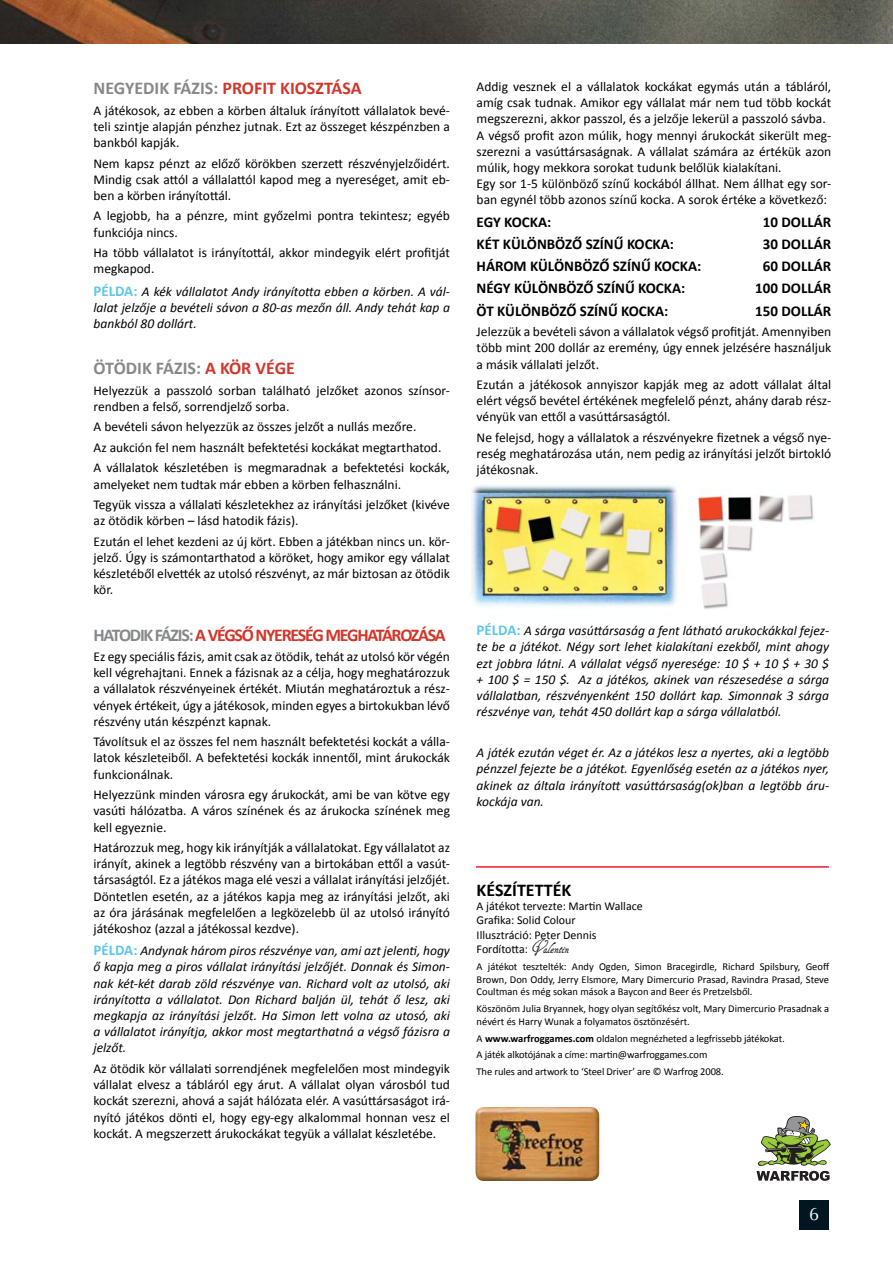
<style>
.page{position:relative;width:893px;height:1263px;background:#fff}
.page>*{position:absolute;margin:0;border:0;box-sizing:border-box;transform-origin:0 0}
.t1{font:700 18px "Calibri";letter-spacing:-.07em;color:#d1362a}
.t2{font:700 18px "Calibri";color:#d1362a}
.t3{font:700 18px "Calibri";color:#87888a}
.t4{font:700 18px "Calibri";color:#000}
.t5{font:18px "Optima LT";color:#fff}
.t6{font:700 15px "Calibri";color:#000}
.t7{font:13.5px/16.2px "Calibri";color:#000;text-align:justify}
.t8{font:italic 13.5px/16.2px "Calibri";color:#000;text-align:justify}
.t9{font:12px/14.4px "Calibri";color:#000}
.t10{font:10.5px/12.6px "Calibri";letter-spacing:-.01em;color:#000}
.s1{color:#87888a}
.s2{font-weight:700;font-style:normal;font-size:15px;color:#5ec5ed}
.s3{color:#d1362a}
.s4{font-family:"Tagettes";font-size:10.5px}
.s5{font-weight:700}
</style>
<div class="page">
<img style="left:471px;top:485px;width:343px;height:124px">
<div style="left:799px;top:1200px;width:30px;height:29px;background:#001722"></div>
<img style="left:0;top:0;width:893px;height:43px">
<img style="left:475px;top:1107px;width:124px;height:74px">
<svg style="left:756px;top:1116px;width:75px;height:65px"></svg>
<hr style="left:476px;top:866px;width:353px;height:2px;background:#ed1b2e">
<h1 class="t2" style="left:94px;top:77px;width:270px"><span class="s1">NEGYEDIK FÁZIS:</span> PROFIT KIOSZTÁSA</h1>
<p class="t7" style="left:94px;top:102px;width:358px">A játékosok, az ebben a körben általuk írányított vállalatok bevé&shy;teli szintje alapján pénzhez jutnak. Ezt az összeget készpénzben a bankból kapják.</p>
<p class="t7" style="left:94px;top:154px;width:358px">Nem kapsz pénzt az előző körökben szerzett részvényjelzőidért.<br>Mindig csak attól a vállalattól kapod meg a nyereséget, amit eb&shy;ben a körben irányítottál.</p>
<p class="t7" style="left:94px;top:207px;width:358px">A legjobb, ha a pénzre, mint győzelmi pontra tekintesz; egyéb funkciója nincs.</p>
<p class="t7" style="left:94px;top:244px;width:358px">Ha több vállalatot is irányítottál, akkor mindegyik elért profitját megkapod.</p>
<p class="t8" style="left:94px;top:282px;width:358px"><span class="s2">PÉLDA:</span> A kék vállalatot Andy irányította ebben a körben. A vál&shy;lalat jelzője a bevételi sávon a 80-as mezőn áll. Andy tehát kap a bankból 80 dollárt.</p>
<h1 class="t3" style="left:94px;top:357px;width:203px">ÖTÖDIK FÁZIS: <span class="s3">A KÖR VÉGE</span></h1>
<p class="t7" style="left:94px;top:381px;width:358px">Helyezzük a passzoló sorban található jelzőket azonos színsor&shy;rendben a felső, sorrendjelző sorba.</p>
<p class="t7" style="left:94px;top:416px;width:358px;line-height:20.4px;text-align:left">A bevételi sávon helyezzük az összes jelzőt a nullás mezőre.<br>Az aukción fel nem használt befektetési kockákat megtarthatod.<br>A vállalatok készletében is megmaradnak a befektetési kockák,</p>
<p class="t7" style="left:94px;top:473px;width:358px;line-height:20.4px">amelyeket nem tudtak már ebben a körben felhasználni.<br>Tegyük vissza a vállalati készletekhez az irányítási jelzőket (kivéve</p>
<p class="t7" style="left:94px;top:510px;width:358px;line-height:20.4px">az ötödik körben – lásd hatodik fázis).<br>Ezután el lehet kezdeni az új kört. Ebben a játékban nincs un. kör-</p>
<p class="t7" style="left:94px;top:549px;width:358px">jelző. Úgy is számontarthatod a köröket, hogy amikor egy vállalat készletéből elvették az utolsó részvényt, az már biztosan az ötödik kör.</p>
<h1 class="t1" style="left:94px;top:623px;width:354px"><span class="s1">HATODIK FÁZIS:</span> A VÉGSŐ NYERESÉG MEGHATÁROZÁSA</h1>
<p class="t7" style="left:94px;top:648px;width:358px">Ez egy speciális fázis, amit csak az ötödik, tehát az utolsó kör végén kell végrehajtani. Ennek a fázisnak az a célja, hogy meghatározzuk a vállalatok részvényeinek értékét. Miután meghatároztuk a rész&shy;vények értékeit, úgy a játékosok, minden egyes a birtokukban lévő részvény után készpénzt kapnak.</p>
<p class="t7" style="left:94px;top:733px;width:358px">Távolítsuk el az összes fel nem használt befektetési kockát a válla&shy;latok készleteiből. A befektetési kockák innentől, mint árukockák funkcionálnak.</p>
<p class="t7" style="left:94px;top:786px;width:358px">Helyezzünk minden városra egy árukockát, ami be van kötve egy vasúti hálózatba. A város színének és az árukocka színének meg kell egyeznie.</p>
<p class="t7" style="left:94px;top:839px;width:358px">Határozzuk meg, hogy kik irányítják a vállalatokat. Egy vállalatot az irányít, akinek a legtöbb részvény van a birtokában ettől a vasút&shy;társaságtól. Ez a játékos maga elé veszi a vállalat irányítási jelzőjét.<br>Döntetlen esetén, az a játékos kapja meg az irányítási jelzőt, aki az óra járásának megfelelően a legközelebb ül az utolsó irányító játékoshoz (azzal a játékossal kezdve).</p>
<p class="t8" style="left:94px;top:942px;width:358px"><span class="s2">PÉLDA:</span> Andynak három piros részvénye van, ami azt jelenti, hogy ő kapja meg a piros vállalat irányítási jelzőjét. Donnak és Simon&shy;nak két-két darab zöld részvénye van. Richard volt az utolsó, aki irányította a vállalatot. Don Richard balján ül, tehát ő lesz, aki megkapja az irányítási jelzőt. Ha Simon lett volna az utosó, aki a vállalatot irányítja, akkor most megtarthatná a végső fázisra a jelzőt.</p>
<p class="t7" style="left:94px;top:1060px;width:358px">Az ötödik kör vállalati sorrendjének megfelelően most mindegyik vállalat elvesz a tábláról egy árut. A vállalat olyan városból tud kockát szerezni, ahová a saját hálózata elér. A vasúttársaságot irá&shy;nyító játékos dönti el, hogy egy-egy alkalommal honnan vesz el kockát. A megszerzett árukockákat tegyük a vállalat készletébe.</p>
<p class="t7" style="left:477px;top:78px;width:356px;text-align:left">Addig vesznek el a vállalatok kockákat egymás után a tábláról, amíg csak tudnak. Amikor egy vállalat már nem tud több kockát megszerezni, akkor passzol, és a jelzője lekerül a passzoló sávba.<br>A végső profit azon múlik, hogy mennyi árukockát sikerült meg&shy;szerezni a vasúttársaságnak. A vállalat számára az értékük azon múlik, hogy mekkora sorokat tudunk belőlük kialakítani.<br>Egy sor 1-5 különböző színű kockából állhat. Nem állhat egy sor&shy;ban egynél több azonos színű kocka. A sorok értéke a következő:</p>
<p class="t6" style="left:477px;top:212px;width:76px">EGY KOCKA:</p>
<p class="t6" style="left:763px;top:212px;width:70px">10 DOLLÁR</p>
<p class="t6" style="left:477px;top:235px;width:199px">KÉT KÜLÖNBÖZŐ SZÍNŰ KOCKA:</p>
<p class="t6" style="left:763px;top:235px;width:70px">30 DOLLÁR</p>
<p class="t6" style="left:477px;top:257px;width:226px">HÁROM KÜLÖNBÖZŐ SZÍNŰ KOCKA:</p>
<p class="t6" style="left:763px;top:257px;width:70px">60 DOLLÁR</p>
<p class="t6" style="left:477px;top:279px;width:210px">NÉGY KÜLÖNBÖZŐ SZÍNŰ KOCKA:</p>
<p class="t6" style="left:755px;top:279px;width:78px">100 DOLLÁR</p>
<p class="t6" style="left:477px;top:301px;width:193px">ÖT KÜLÖNBÖZŐ SZÍNŰ KOCKA:</p>
<p class="t6" style="left:755px;top:301px;width:78px">150 DOLLÁR</p>
<p class="t7" style="left:477px;top:323px;width:356px">Jelezzük a bevételi sávon a vállalatok végső profitját. Amennyiben több mint 200 dollár az eremény, úgy ennek jelzésére használjuk a másik vállalati jelzőt.</p>
<p class="t7" style="left:477px;top:376px;width:356px">Ezután a játékosok annyiszor kapják meg az adott vállalat által elért végső bevétel értékének megfelelő pénzt, ahány darab rész&shy;vényük van ettől a vasúttársaságtól.</p>
<p class="t7" style="left:477px;top:429px;width:356px">Ne felejsd, hogy a vállalatok a részvényekre fizetnek a végső nye&shy;reség meghatározása után, nem pedig az irányítási jelzőt birtokló játékosnak.</p>
<p class="t8" style="left:477px;top:622px;width:354px"><span class="s2">PÉLDA:</span> A sárga vasúttársaság a fent látható arukockákkal fejez&shy;te be a játékot. Négy sort lehet kialakítani ezekből, mint ahogy ezt jobbra látni. A vállalat végső nyeresége: 10 $ + 10 $ + 30 $ + 100 $ = 150 $. Az a játékos, akinek van részesedése a sárga vállalatban, részvényenként 150 dollárt kap. Simonnak 3 sárga részvénye van, tehát 450 dollárt kap a sárga vállalatból.</p>
<p class="t8" style="left:477px;top:744px;width:354px">A játék ezután véget ér. Az a játékos lesz a nyertes, aki a legtöbb pénzzel fejezte be a játékot. Egyenlőség esetén az a játékos nyer, akinek az általa irányított vasúttársaság(ok)ban a legtöbb áru&shy;kockája van.</p>
<h1 class="t4" style="left:477px;top:878px;width:96px">KÉSZÍTETTÉK</h1>
<p class="t9" style="left:477px;top:898px;width:168px">A játékot tervezte: Martin Wallace<br>Grafika: Solid Colour<br>Illusztráció: Peter Dennis<br>Fordította: <span class="s4">Valentin</span></p>
<p class="t10" style="left:477px;top:960px;width:354px;text-align:justify">A játékot tesztelték: Andy Ogden, Simon Bracegirdle, Richard Spilsbury, Geoff Brown, Don Oddy, Jerry Elsmore, Mary Dimercurio Prasad, Ravindra Prasad, Steve Coultman és még sokan mások a Baycon and Beer és Pretzelsből.</p>
<p class="t10" style="left:477px;top:1002px;width:354px">Köszönöm Julia Bryannek, hogy olyan segítőkész volt, Mary Dimercurio Prasadnak a névért és Harry Wunak a folyamatos ösztönzésért.</p>
<p class="t10" style="left:477px;top:1029px;width:310px;line-height:16.8px">A <span class="s5">www.warfroggames.com</span> oldalon megnézheted a legfrissebb játékokat.<br>A játék alkotójának a címe: martin@warfroggames.com<br>The rules and artwork to ‘Steel Driver’ are © Warfrog 2008.</p>
<h1 class="t5" style="left:809px;top:1203px;width:12px">6</h1>
</div>
